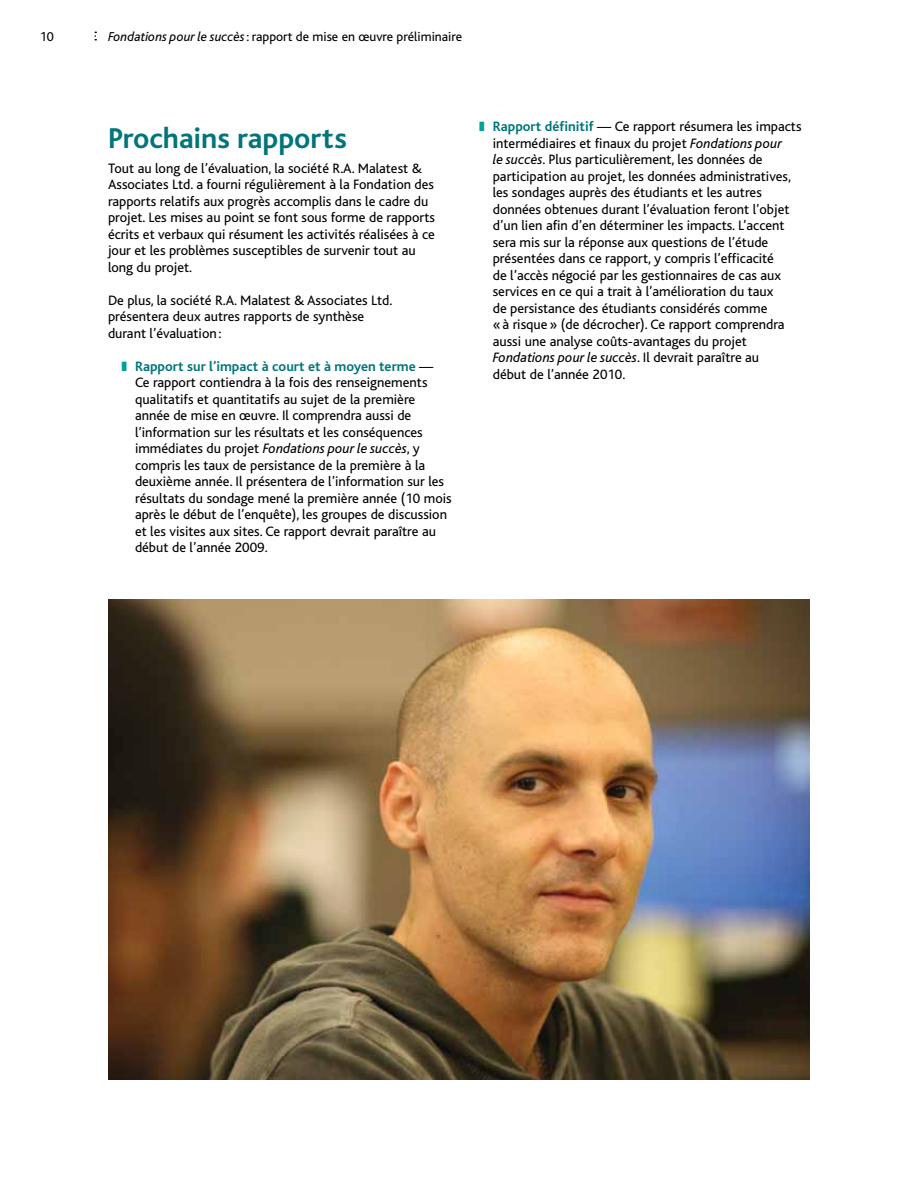
<style>
.page{position:relative;width:918px;height:1188px;background:#fff}
.page>*{position:absolute;margin:0;border:0;box-sizing:border-box;transform-origin:0 0}
.t1{font:700 30px "Bliss";color:#00757b}
.t2{font:14.25px/16.5px "Bliss";color:#000}
.t3{font:13.5px "Bliss";color:#000}
.s1{font-style:italic}
.s2{color:#00a09c}
.s3{font-weight:700;color:#00757b}
</style>
<div class="page">
<img style="left:108px;top:600px;width:702px;height:480px">
<p class="t3" style="left:40px;top:29px;width:16px">10</p>
<p class="t3" style="left:108px;top:29px;width:356px"><span class="s1">Fondations pour le succès</span>: rapport de mise en œuvre préliminaire</p>
<h1 class="t1" style="left:108px;top:122px;width:240px">Prochains rapports</h1>
<p class="t2" style="left:108px;top:160px;width:329px">Tout au long de l’évaluation, la société R.A. Malatest &amp; Associates Ltd. a fourni régulièrement à la Fondation des rapports relatifs aux progrès accomplis dans le cadre du projet. Les mises au point se font sous forme de rapports écrits et verbaux qui résument les activités réalisées à ce jour et les problèmes susceptibles de survenir tout au long du projet.</p>
<p class="t2" style="left:108px;top:292px;width:286px">De plus, la société R.A. Malatest &amp; Associates Ltd. présentera deux autres rapports de synthèse durant l’évaluation:</p>
<p class="t2" style="left:135px;top:358px;width:318px;text-indent:-13px"><span class="s2">❚</span> <span class="s3">Rapport sur l’impact à court et à moyen terme</span> —<br>Ce rapport contiendra à la fois des renseignements qualitatifs et quantitatifs au sujet de la première année de mise en œuvre. Il comprendra aussi de l’information sur les résultats et les conséquences immédiates du projet <span class="s1">Fondations pour le succès</span>, y compris les taux de persistance de la première à la deuxième année. Il présentera de l’information sur les résultats du sondage mené la première année (10 mois après le début de l’enquête), les groupes de discussion et les visites aux sites. Ce rapport devrait paraître au début de l’année 2009.</p>
<p class="t2" style="left:493px;top:119px;width:310px;text-indent:-13px"><span class="s2">❚</span> <span class="s3">Rapport définitif</span> — Ce rapport résumera les impacts intermédiaires et finaux du projet <span class="s1">Fondations pour<br>le succès</span>. Plus particulièrement, les données de participation au projet, les données administratives, les sondages auprès des étudiants et les autres données obtenues durant l’évaluation feront l’objet d’un lien afin d’en déterminer les impacts. L’accent sera mis sur la réponse aux questions de l’étude présentées dans ce rapport, y compris l’efficacité<br>de l’accès négocié par les gestionnaires de cas aux services en ce qui a trait à l’amélioration du taux<br>de persistance des étudiants considérés comme<br>«à risque» (de décrocher). Ce rapport comprendra aussi une analyse coûts-avantages du projet <span class="s1">Fondations pour le succès</span>. Il devrait paraître au<br>début de l’année 2010.</p>
</div>
